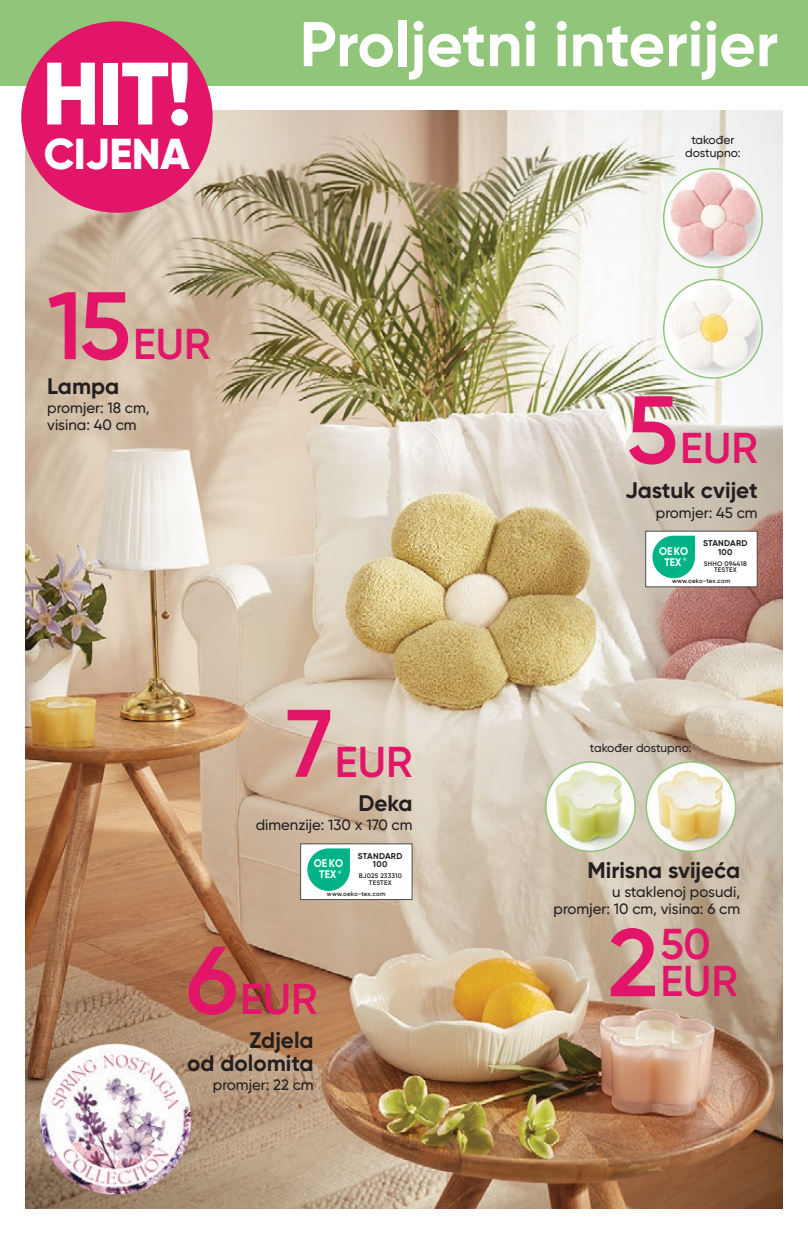
<style>
.page{position:relative;width:808px;height:1234px;background:#fff}
.page>*{position:absolute;margin:0;border:0;box-sizing:border-box;transform-origin:0 0}
.t1{font:800 88.2px "Gilroy";color:#fff}
.t2{font:700 63px "Gilroy";color:#fff}
.t3{font:600 43.2px/36.8px "Gilroy";color:#e21568}
.t4{font:800 43.2px "Gilroy";letter-spacing:-.01em;color:#fff}
.t5{font:700 22.5px/22.5px "Gilroy";color:#231f20;text-align:right}
.t6{font:500 15px/16.8px "Gilroy";color:#231f20}
.t7{font:500 12px/13.5px "Gilroy";color:#231f20;text-align:center}
.t8{font:700 11.1px/10.9px "Gilroy";color:#fff;text-align:center;scale:.92 1}
.t9{font:700 8.4px/8.7px "Gilroy";letter-spacing:.03em;color:#231f20;text-align:center}
.t10{font:600 6.6px/6.6px "Gilroy";letter-spacing:.03em;color:#231f20;text-align:center}
.t11{font:600 6.3px "Gilroy";letter-spacing:.03em;color:#231f20}
.t12{font:700 4.95px "Gilroy";color:#fff}
.s1{font-size:95.7px}
</style>
<div class="page">
<img style="left:26px;top:110px;width:756px;height:1097px">
<div style="left:0;top:0;width:808px;height:85px;background:#91c57a"></div>
<img style="left:29px;top:1031px;width:172px;height:174px">
<div style="left:21px;top:21px;width:192px;height:192px;background:#e21568;border-radius:50%"></div>
<img style="left:664px;top:169px;width:98px;height:98px">
<div style="left:663px;top:168px;width:100px;height:100px;border:2px solid #91c57a;border-radius:50%"></div>
<img style="left:664px;top:279px;width:98px;height:98px">
<div style="left:663px;top:279px;width:100px;height:100px;border:2px solid #91c57a;border-radius:50%"></div>
<img style="left:546px;top:761px;width:89px;height:90px;border-radius:45px">
<div style="left:545px;top:761px;width:91px;height:90px;border:2px solid #91c57a;border-radius:50%"></div>
<img style="left:646px;top:761px;width:89px;height:90px;border-radius:45px">
<div style="left:645px;top:761px;width:91px;height:90px;border:2px solid #91c57a;border-radius:50%"></div>
<div style="left:300px;top:843px;width:113px;height:56px;background:#fff;border:1px solid #4d4d4f"></div>
<div style="left:307px;top:848px;width:43px;height:42px;background:#00b386;border-radius:21px"></div>
<div style="left:645px;top:530px;width:113px;height:57px;background:#fff;border:1px solid #4d4d4f"></div>
<div style="left:652px;top:535px;width:43px;height:43px;background:#00b386;border-radius:21px"></div>
<h2 class="t2" style="left:300px;top:5px;width:480px">Proljetni interijer</h2>
<h1 class="t1" style="left:42px;top:38px;width:152px">HIT!</h1>
<h3 class="t4" style="left:44px;top:126px;width:148px">CIJENA</h3>
<p class="t7" style="left:685px;top:133px;width:57px">također dostupno:</p>
<h3 class="t3" style="left:47px;top:325px;width:165px"><span class="s1">15</span>EUR</h3>
<h3 class="t5" style="left:47px;top:374px;width:74px">Lampa</h3>
<p class="t6" style="left:47px;top:399px;width:104px">promjer: 18 cm, visina: 40 cm</p>
<h3 class="t3" style="left:286px;top:742px;width:128px"><span class="s1">7</span>EUR</h3>
<h3 class="t5" style="left:358px;top:791px;width:56px">Deka</h3>
<p class="t6" style="left:256px;top:816px;width:158px">dimenzije: 130 x 170 cm</p>
<p class="t8" style="left:314px;top:857px;width:33px">OEKO<br>TEX</p>
<p class="t9" style="left:358px;top:851px;width:46px">STANDARD<br>100</p>
<p class="t10" style="left:359px;top:872px;width:45px">BJ025 233310<br>TESTEX</p>
<p class="t11" style="left:327px;top:889px;width:60px">www.oeko-tex.com</p>
<p class="t12" style="left:338px;top:868px;width:5px">®</p>
<h3 class="t3" style="left:186px;top:979px;width:133px"><span class="s1">6</span>EUR</h3>
<h3 class="t5" style="left:187px;top:1028px;width:128px">Zdjela<br>od dolomita</h3>
<p class="t6" style="left:213px;top:1076px;width:102px">promjer: 22 cm</p>
<h3 class="t3" style="left:626px;top:429px;width:133px"><span class="s1">5</span>EUR</h3>
<h3 class="t5" style="left:625px;top:478px;width:134px">Jastuk cvijet</h3>
<p class="t6" style="left:656px;top:503px;width:103px">promjer: 45 cm</p>
<p class="t9" style="left:703px;top:538px;width:46px">STANDARD<br>100</p>
<p class="t10" style="left:704px;top:560px;width:44px">SHHO 094418<br>TESTEX</p>
<p class="t11" style="left:672px;top:577px;width:60px">www.oeko-tex.com</p>
<p class="t8" style="left:659px;top:545px;width:33px">OEKO<br>TEX</p>
<p class="t12" style="left:683px;top:556px;width:5px">®</p>
<p class="t7" style="left:590px;top:740px;width:103px">također dostupno:</p>
<h3 class="t5" style="left:587px;top:858px;width:154px">Mirisna svijeća</h3>
<p class="t6" style="left:553px;top:883px;width:188px;text-align:right">u staklenoj posudi, promjer: 10 cm, visina: 6 cm</p>
<h3 class="t3" style="left:660px;top:925px;width:79px;text-indent:-52px"><span class="s1">2</span>50<br>EUR</h3>
</div>
